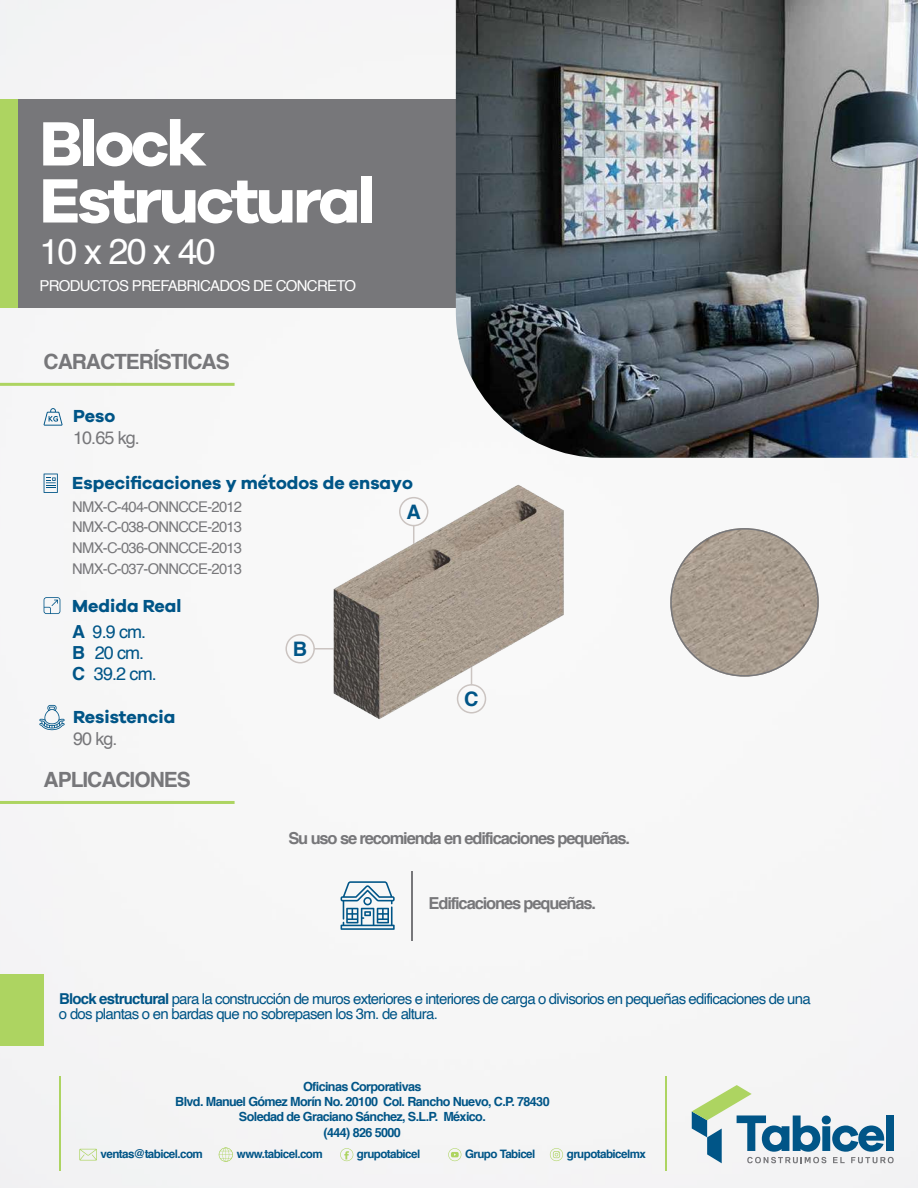
<style>
.page{position:relative;width:918px;height:1188px;background:#f6f6f6}
.page>*{position:absolute;margin:0;border:0;box-sizing:border-box;transform-origin:0 0}
.t1{font:700 64.5px/57px "Galano Grotesque DEMO";letter-spacing:-.05em;color:#fff}
.t2{font:36px "Helvetica";color:#fff}
.t3{font:700 21px "Helvetica";letter-spacing:-.05em;color:#77777a}
.t4{font:700 19.95px "Helvetica";color:#005587}
.t5{font:700 18px "Galano Grotesque DEMO";color:#005587}
.t6{font:18px/21px "Helvetica";letter-spacing:-.05em;color:#005587}
.t7{font:18px "Helvetica";letter-spacing:-.05em;color:#77777a}
.t8{font:700 16.5px "Helvetica";letter-spacing:-.07em;color:#77777a}
.t9{font:15px/15px "Helvetica";letter-spacing:-.05em;color:#005587}
.t10{font:15px "Helvetica";letter-spacing:-.05em;color:#fff}
.t11{font:14.7px/20.7px "Helvetica";letter-spacing:-.05em;color:#77777a;text-align:justify}
.t12{font:700 12.6px/15.1px "Helvetica";letter-spacing:-.05em;color:#005587;text-align:center}
.t13{font:700 11.7px "Helvetica";letter-spacing:-.05em;color:#005587}
.s1{font-weight:700}
</style>
<div class="page">
<div style="left:0;top:99px;width:487px;height:208px;background:#77777a"></div>
<img style="left:456px;top:0;width:462px;height:458px">
<hr style="left:0;top:383px;width:235px;height:3px;background:#add461">
<hr style="left:0;top:801px;width:235px;height:3px;background:#add461">
<svg style="left:43px;top:408px;width:20px;height:18px"></svg>
<svg style="left:44px;top:474px;width:14px;height:19px"></svg>
<svg style="left:44px;top:597px;width:16px;height:17px"></svg>
<svg style="left:39px;top:705px;width:26px;height:25px"></svg>
<div style="left:0;top:974px;width:44px;height:71px;background:#add461"></div>
<div style="left:0;top:99px;width:18px;height:208px;background:#add461"></div>
<hr style="left:411px;top:871px;width:1px;height:69px;background:#77777a">
<img style="left:670px;top:528px;width:149px;height:149px;border-radius:74px">
<hr style="left:665px;top:1076px;width:2px;height:94px;background:#add461">
<hr style="left:59px;top:1076px;width:2px;height:94px;background:#add461">
<svg style="left:340px;top:1148px;width:13px;height:13px"></svg>
<svg style="left:219px;top:1148px;width:14px;height:14px"></svg>
<svg style="left:79px;top:1149px;width:18px;height:12px"></svg>
<svg style="left:448px;top:1148px;width:13px;height:13px"></svg>
<svg style="left:550px;top:1148px;width:13px;height:13px"></svg>
<svg style="left:341px;top:881px;width:54px;height:49px"></svg>
<img style="left:226px;top:349px;width:465px;height:438px">
<svg style="left:692px;top:1085px;width:202px;height:78px"></svg>
<div style="left:886px;top:1116px;width:8px;height:35px;background:#005587"></div>
<svg style="left:262px;top:474px;width:4px;height:4px"></svg>
<h1 class="t1" style="left:39px;top:118px;width:338px">Block<br>Estructural</h1>
<h2 class="t2" style="left:39px;top:223px;width:178px">10 x 20 x 40</h2>
<p class="t10" style="left:39px;top:274px;width:318px">PRODUCTOS PREFABRICADOS DE CONCRETO</p>
<h3 class="t3" style="left:44px;top:345px;width:188px">CARACTERÍSTICAS</h3>
<p class="t5" style="left:73px;top:409px;width:44px">Peso</p>
<p class="t7" style="left:73px;top:424px;width:68px">10.65 kg.</p>
<p class="t5" style="left:72px;top:475px;width:342px">Especificaciones y metodos de ensayo</p>
<p class="t11" style="left:72px;top:497px;width:171px">NMX-C-404-ONNCCE-2012<br>NMX-C-038-ONNCCE-2013<br>NMX-C-036-ONNCCE-2013<br>NMX-C-037-ONNCCE-2013</p>
<p class="t5" style="left:72px;top:598px;width:111px">Medida Real</p>
<p class="t6" style="left:72px;top:622px;width:86px"><span class="s1">A</span> 9.9 cm.<br><span class="s1">B</span> 20 cm.<br><span class="s1">C</span> 39.2 cm.</p>
<p class="t5" style="left:73px;top:710px;width:104px">Resistencia</p>
<p class="t7" style="left:73px;top:725px;width:46px">90 kg.</p>
<h3 class="t3" style="left:44px;top:763px;width:149px">APLICACIONES</h3>
<h3 class="t4" style="left:293px;top:633px;width:16px">B</h3>
<h3 class="t4" style="left:406px;top:495px;width:16px">A</h3>
<h3 class="t4" style="left:464px;top:683px;width:16px">C</h3>
<p class="t8" style="left:288px;top:825px;width:343px">Su uso se recomienda en edificaciones pequeñas.</p>
<p class="t8" style="left:429px;top:890px;width:169px">Edificaciones pequeñas.</p>
<p class="t9" style="left:59px;top:992px;width:753px"><span class="s1">Block estructural</span> para la construcción de muros exteriores e interiores de carga o divisorios en pequeñas edificaciones de una o dos plantas o en bardas que no sobrepasen los 3m. de altura.</p>
<p class="t12" style="left:175px;top:1079px;width:376px">Oficinas Corporativas<br>Blvd. Manuel Gómez Morín No. 20100 Col. Rancho Nuevo, C.P. 78430<br>Soledad de Graciano Sánchez, S.L.P. México.<br>(444) 826 5000</p>
<p class="t13" style="left:101px;top:1145px;width:104px">ventas@tabicel.com</p>
<p class="t13" style="left:237px;top:1145px;width:87px">www.tabicel.com</p>
<p class="t13" style="left:357px;top:1145px;width:65px">grupotabicel</p>
<p class="t13" style="left:465px;top:1145px;width:72px">Grupo Tabicel</p>
<p class="t13" style="left:567px;top:1145px;width:81px">grupotabicelmx</p>
</div>
